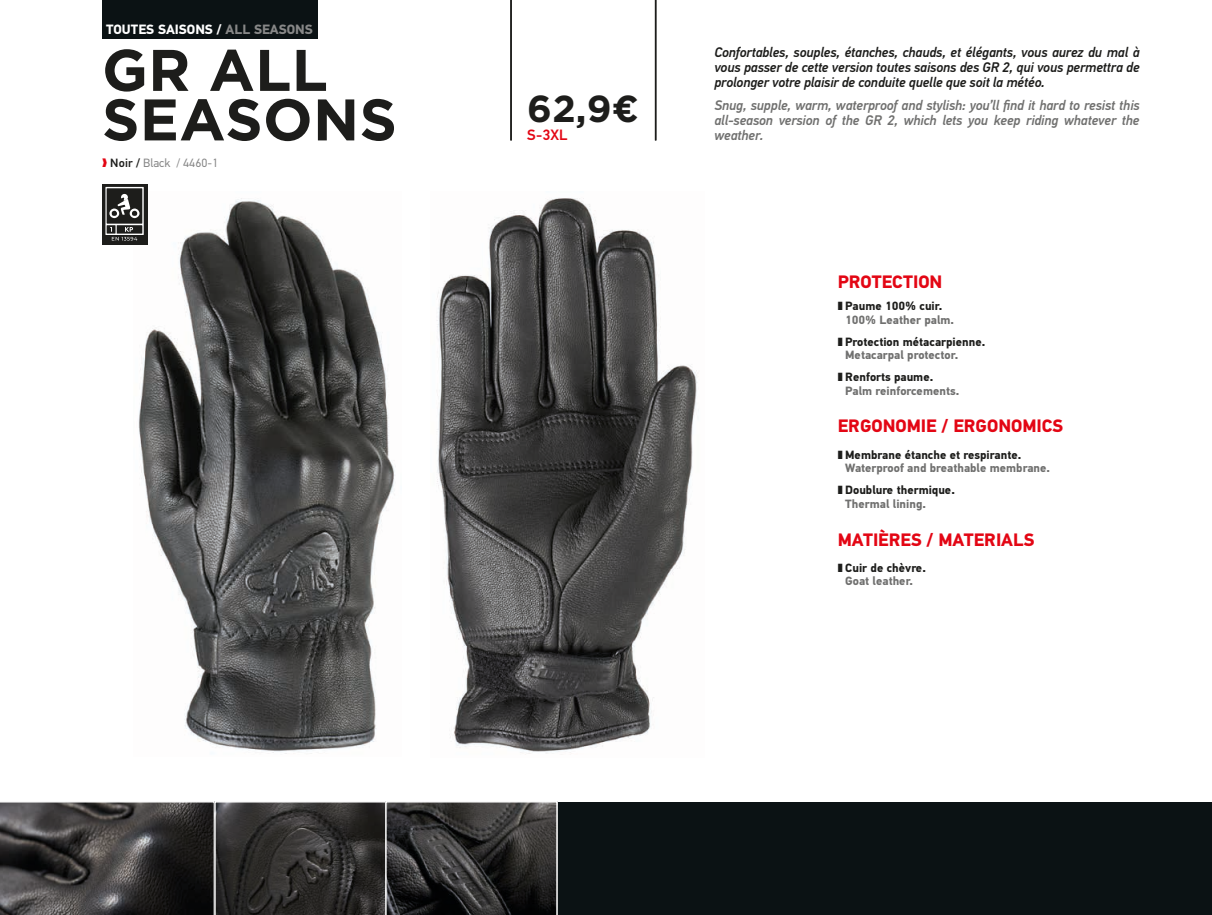
<style>
.page{position:relative;width:1212px;height:915px;background:#fff}
.page>*{position:absolute;margin:0;border:0;box-sizing:border-box;transform-origin:0 0}
.t1{font:700 58.5px/49.5px "Gotham";letter-spacing:.005em;color:#1d1d1b}
.t2{font:700 37.5px "Gotham";color:#1d1d1b}
.t3{font:700 18px "PF Din Text Pro";color:#e30614}
.t4{font:500 15px "PF Din Text Pro";color:#e30614}
.t5{font:italic 500 13.95px/15px "PF Din Text Pro";letter-spacing:-.01em;color:#1d1d1b;text-align:justify}
.t6{font:italic 500 13.95px/15px "PF Din Text Pro";letter-spacing:-.01em;color:#70706f;text-align:justify}
.t7{font:700 13.5px "PF Din Text Pro";color:#fff}
.t8{font:700 12px/13.5px "PF Din Text Pro";color:#70706f}
.t9{font:700 12px/13.5px "PF Din Text Pro";color:#1d1d1b}
.t10{font:12px "PF Din Text Pro";letter-spacing:.01em;color:#878787}
.s1{color:#878787}
.s2{color:#e30614}
.s3{font-weight:500;color:#1d1d1b}
.s4{color:#1d1d1b}
.s5{color:#70706f}
</style>
<div class="page">
<div style="left:0;top:802px;width:1212px;height:112px;background:#0b1214"></div>
<div style="left:102px;top:0;width:215px;height:38px;background:#0b1214"></div>
<hr style="left:510px;top:0;width:2px;height:140px;background:#1d1d1b">
<hr style="left:655px;top:0;width:1px;height:140px;background:#1d1d1b">
<svg style="left:0;top:801px;width:558px;height:113px"></svg>
<img style="left:437px;top:198px;width:261px;height:556px">
<img style="left:133px;top:191px;width:262px;height:563px">
<div style="left:102px;top:184px;width:45px;height:60px;background:#1d1d1b"></div>
<svg style="left:105px;top:187px;width:39px;height:53px"></svg>
<p class="t7" style="left:106px;top:21px;width:208px">TOUTES SAISONS / <span class="s1">ALL SEASONS</span></p>
<h1 class="t1" style="left:102px;top:45px;width:296px">GR ALL<br>SEASONS</h1>
<p class="t10" style="left:102px;top:156px;width:118px"><span class="s2">❱</span> <span class="s3">Noir /</span> Black / 4460-1</p>
<h2 class="t2" style="left:527px;top:83px;width:113px">62,9€</h2>
<p class="t4" style="left:527px;top:126px;width:42px">S-3XL</p>
<p class="t5" style="left:714px;top:44px;width:427px">Confortables, souples, étanches, chauds, et élégants, vous aurez du mal à vous passer de cette version toutes saisons des GR 2, qui vous permettra de prolonger votre plaisir de conduite quelle que soit la météo.</p>
<p class="t6" style="left:714px;top:98px;width:427px">Snug, supple, warm, waterproof and stylish: you’ll find it hard to resist this all-season version of the GR 2, which lets you keep riding whatever the weather.</p>
<p class="t3" style="left:838px;top:271px;width:106px">PROTECTION</p>
<p class="t8" style="left:845px;top:299px;width:110px;text-indent:-8px"><span class="s4">❚ Paume 100% cuir.<br></span>100% Leather palm.</p>
<p class="t9" style="left:845px;top:334px;width:142px;text-indent:-8px">❚ Protection métacarpienne.<br><span class="s5">Metacarpal protector.</span></p>
<p class="t8" style="left:845px;top:370px;width:116px;text-indent:-8px"><span class="s4">❚ Renforts paume.<br></span>Palm reinforcements.</p>
<p class="t3" style="left:838px;top:415px;width:227px">ERGONOMIE / ERGONOMICS</p>
<p class="t8" style="left:845px;top:447px;width:206px;text-indent:-8px"><span class="s4">❚ Membrane étanche et respirante.<br></span>Waterproof and breathable membrane.</p>
<p class="t9" style="left:845px;top:483px;width:111px;text-indent:-8px">❚ Doublure thermique.<br><span class="s5">Thermal lining.</span></p>
<p class="t3" style="left:838px;top:528px;width:198px">MATIÈRES / MATERIALS</p>
<p class="t9" style="left:838px;top:560px;width:90px;text-align:center">❚ Cuir de chèvre.<br><span class="s5">Goat leather.</span></p>
</div>
